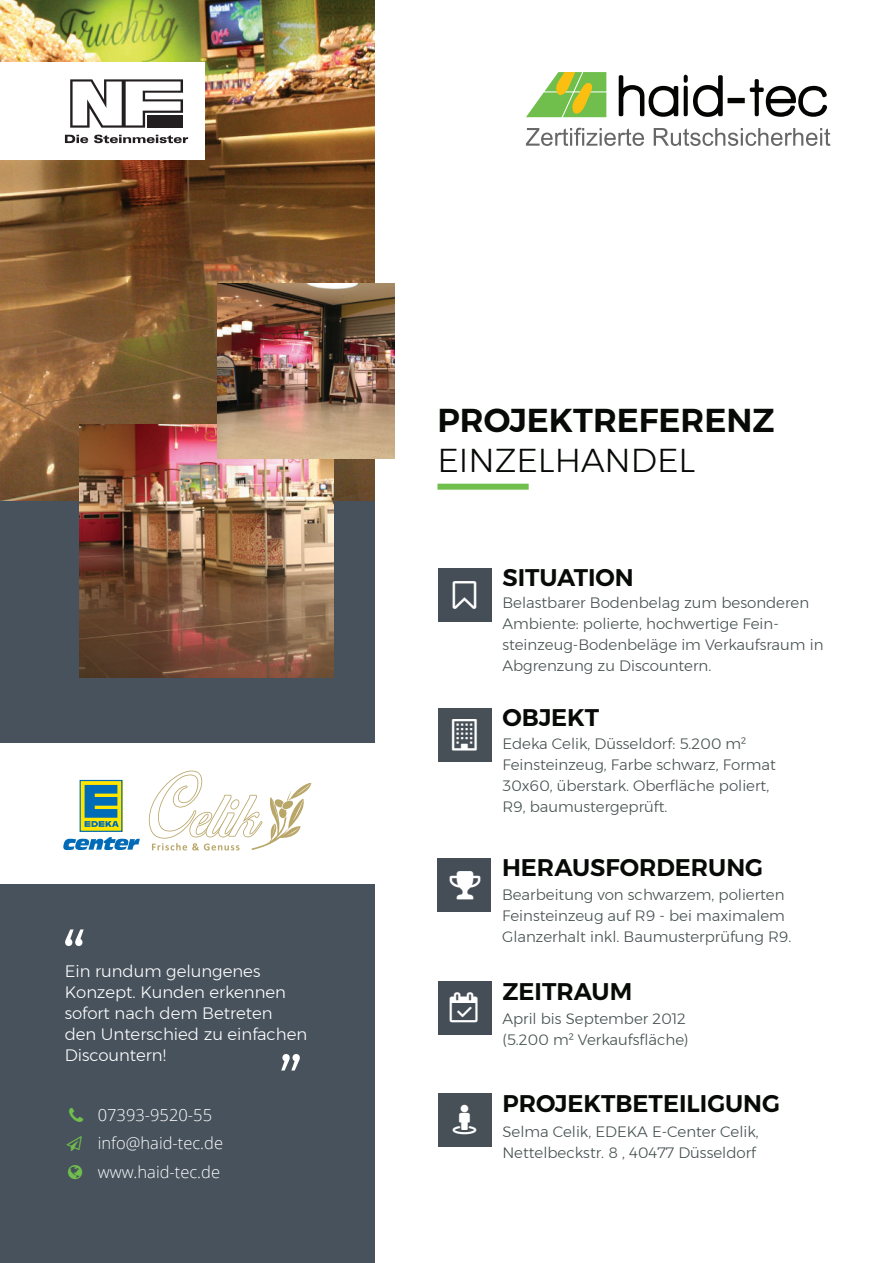
<style>
.page{position:relative;width:893px;height:1263px;background:#fff}
.page>*{position:absolute;margin:0;border:0;box-sizing:border-box;transform-origin:0 0}
.t1{font:300 84px "Montserrat";color:#fff}
.t2{font:600 33px "Montserrat";color:#070a07}
.t3{font:300 33px "Montserrat";color:#070a07}
.t4{font:600 24px "Montserrat";color:#070a07}
.t5{font:300 16.5px/21px "Montserrat";color:#fff}
.t6{font:300 16.5px "Open Sans";color:#fff}
.t7{font:300 15px/21px "Montserrat";color:#434f4e}
</style>
<div class="page">
<div style="left:0;top:0;width:374px;height:1263px;background:#47525c"></div>
<div style="left:0;top:743px;width:374px;height:141px;background:#fff"></div>
<img style="left:0;top:0;width:374px;height:500px">
<img style="left:79px;top:425px;width:254px;height:253px">
<img style="left:218px;top:283px;width:177px;height:176px">
<svg style="left:149px;top:771px;width:162px;height:79px"></svg>
<svg style="left:82px;top:782px;width:38px;height:48px"></svg>
<div style="left:80px;top:780px;width:42px;height:52px;border:1px solid #006cb7"></div>
<svg style="left:85px;top:785px;width:34px;height:42px"></svg>
<svg style="left:63px;top:837px;width:77px;height:13px"></svg>
<div style="left:438px;top:1093px;width:53px;height:54px;background:#474f57"></div>
<div style="left:437px;top:858px;width:54px;height:53px;background:#454e57"></div>
<div style="left:438px;top:981px;width:53px;height:54px;background:#454e57"></div>
<div style="left:438px;top:708px;width:53px;height:53px;background:#474f57"></div>
<div style="left:438px;top:568px;width:53px;height:54px;background:#454e57"></div>
<div style="left:437px;top:484px;width:92px;height:6px;background:#70bf4c"></div>
<div style="left:0;top:62px;width:205px;height:97px;background:#fff"></div>
<svg style="left:70px;top:79px;width:113px;height:49px"></svg>
<div style="left:147px;top:115px;width:36px;height:13px;background:#231f20"></div>
<svg style="left:65px;top:135px;width:23px;height:8px"></svg>
<svg style="left:94px;top:135px;width:94px;height:8px"></svg>
<svg style="left:619px;top:75px;width:208px;height:42px"></svg>
<svg style="left:526px;top:72px;width:80px;height:45px"></svg>
<svg style="left:526px;top:128px;width:304px;height:18px"></svg>
<h1 class="t1" style="left:62px;top:929px;width:28px">“</h1>
<p class="t5" style="left:65px;top:962px;width:244px">Ein rundum gelungenes<br>Konzept. Kunden erkennen sofort nach dem Betreten den Unterschied zu einfachen<br>Discountern!</p>
<h1 class="t1" style="left:278px;top:1053px;width:28px">”</h1>
<p class="t6" style="left:98px;top:1108px;width:116px">07393-9520-55</p>
<p class="t6" style="left:98px;top:1137px;width:127px">info@haid-tec.de</p>
<p class="t6" style="left:98px;top:1165px;width:124px">www.haid-tec.de</p>
<h2 class="t2" style="left:437px;top:401px;width:339px">PROJEKTREFERENZ</h2>
<h2 class="t3" style="left:437px;top:447px;width:259px">EINZELHANDEL</h2>
<h3 class="t4" style="left:502px;top:564px;width:133px">SITUATION</h3>
<p class="t7" style="left:502px;top:594px;width:323px">Belastbarer Bodenbelag zum besonderen Ambiente: polierte, hochwertige Fein&shy;steinzeug-Bodenbeläge im Verkaufsraum in Abgrenzung zu Discountern.</p>
<h3 class="t4" style="left:502px;top:703px;width:98px">OBJEKT</h3>
<p class="t7" style="left:502px;top:734px;width:275px">Edeka Celik, Düsseldorf: 5.200 m²<br>Feinsteinzeug, Farbe schwarz, Format 30x60, überstark. Oberfläche poliert, R9, baumustergeprüft.</p>
<h3 class="t4" style="left:502px;top:853px;width:263px">HERAUSFORDERUNG</h3>
<p class="t7" style="left:502px;top:885px;width:291px">Bearbeitung von schwarzem, polierten<br>Feinsteinzeug auf R9 - bei maximalem<br>Glanzerhalt inkl. Baumusterprüfung R9.</p>
<h3 class="t4" style="left:502px;top:977px;width:131px">ZEITRAUM</h3>
<p class="t7" style="left:502px;top:1009px;width:188px">April bis September 2012 (5.200 m² Verkaufsfläche)</p>
<h3 class="t4" style="left:502px;top:1089px;width:279px">PROJEKTBETEILIGUNG</h3>
<p class="t7" style="left:502px;top:1122px;width:258px">Selma Celik, EDEKA E-Center Celik,<br>Nettelbeckstr. 8 , 40477 Düsseldorf</p>
</div>
